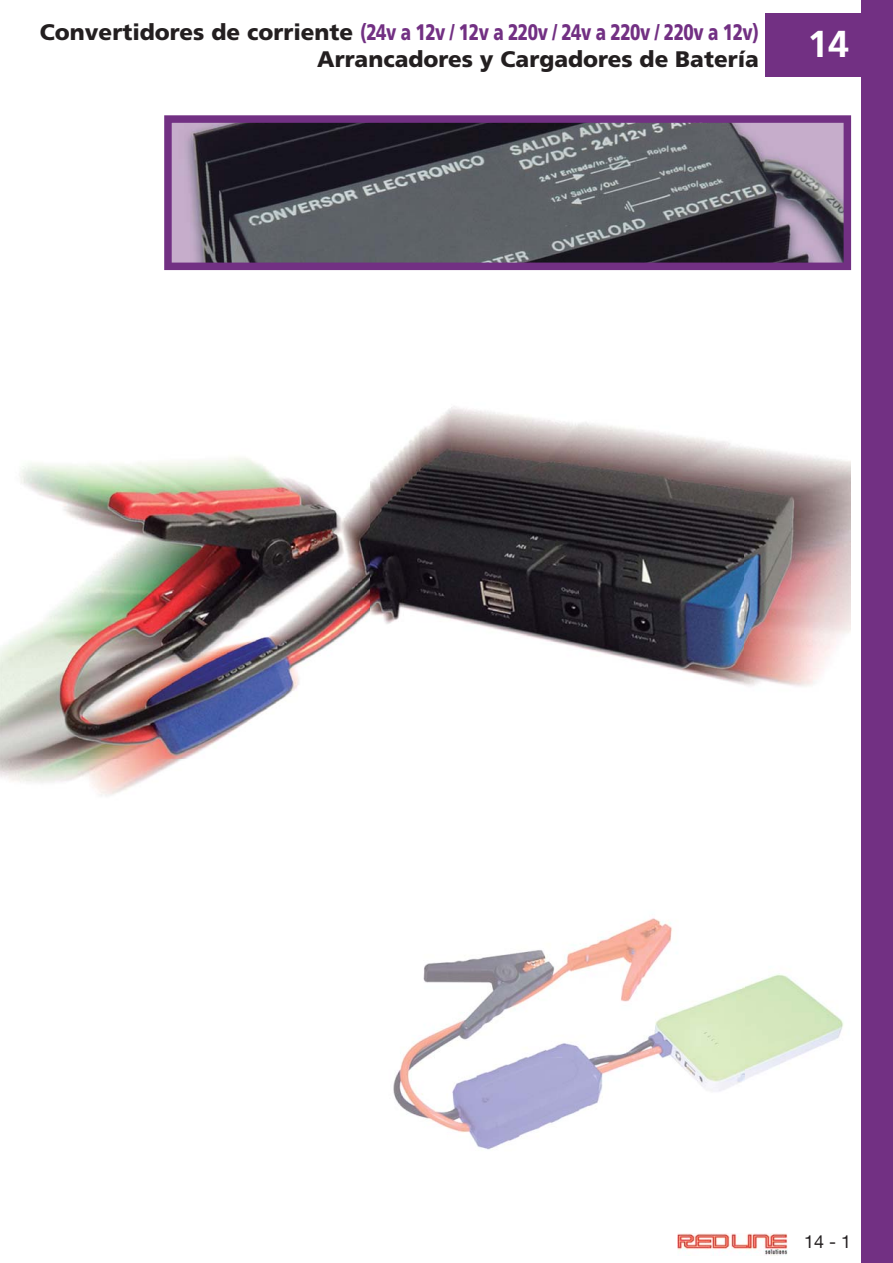
<style>
.page{position:relative;width:893px;height:1263px;background:#fff}
.page>*{position:absolute;margin:0;border:0;box-sizing:border-box;transform-origin:0 0}
.t1{font:700 37.5px "Frutiger";color:#fff}
.t2{font:900 22.5px/27px "Frutiger";color:#231f20;text-align:right}
.t3{font:18px "Helvetica Neue";color:#231f20}
.s1{color:#723083}
</style>
<div class="page">
<svg style="left:164px;top:115px;width:687px;height:155px;background:#5b5364"></svg>
<div style="left:862px;top:0;width:31px;height:1263px;background:#723083"></div>
<div style="left:765px;top:13px;width:128px;height:64px;background:#723083"></div>
<img style="left:393px;top:918px;width:451px;height:232px">
<img style="left:0;top:406px;width:850px;height:390px">
<img style="left:677px;top:1233px;width:111px;height:22px">
<p class="t2" style="left:40px;top:20px;width:721px">Convertidores de corriente <span class="s1">(24v a 12v / 12v a 220v / 24v a 220v / 220v a 12v)<br></span>Arrancadores y Cargadores de Batería</p>
<h1 class="t1" style="left:807px;top:29px;width:43px">14</h1>
<p class="t3" style="left:804px;top:1231px;width:49px">14 - 1</p>
</div>
